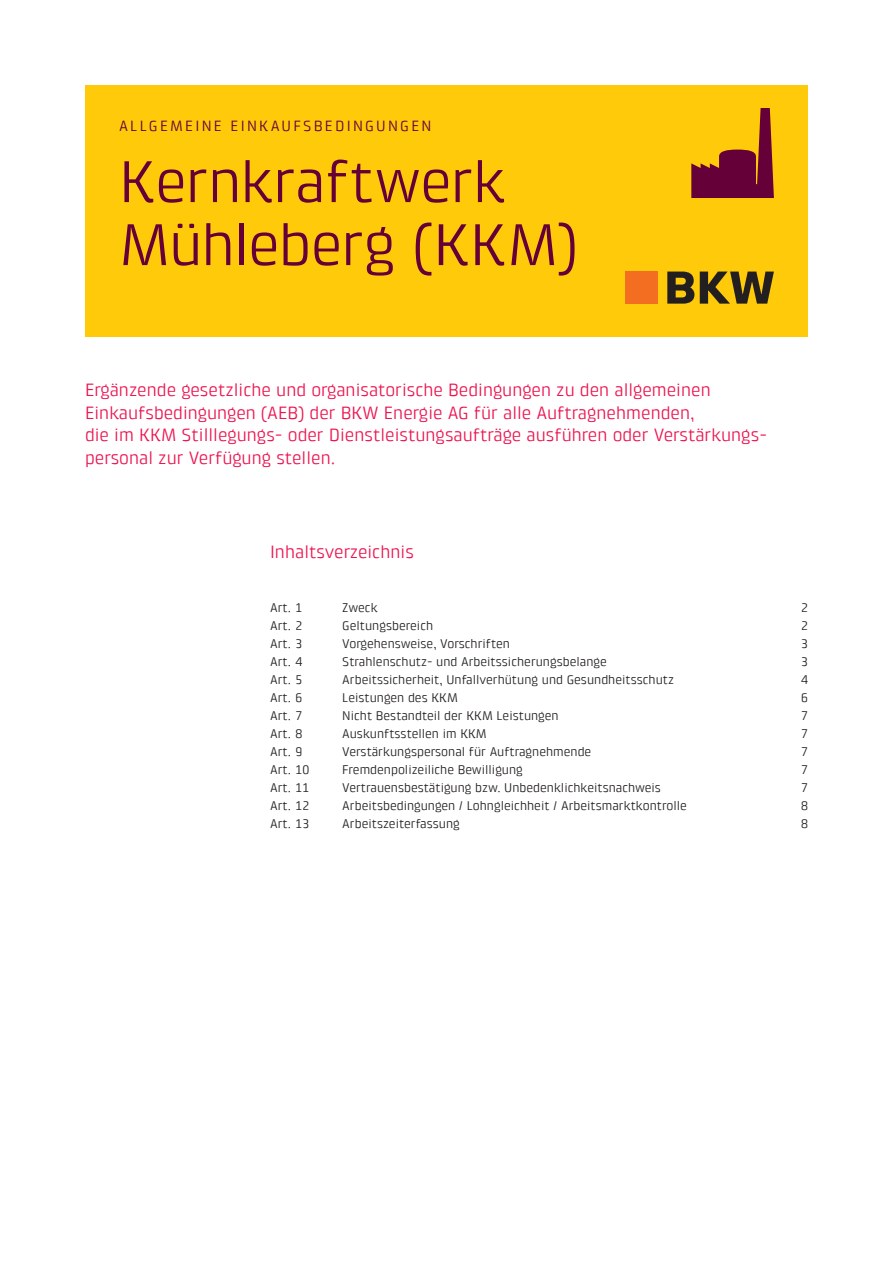
<style>
.page{position:relative;width:893px;height:1263px;background:#fff}
.page>*{position:absolute;margin:0;border:0;box-sizing:border-box;transform-origin:0 0}
.t1{font:60px/63px "Klint Pro";letter-spacing:-.015em;color:#650038}
.t2{font:18px/22.5px "Klint Pro";color:#ed1450}
.t3{font:15px "Klint Pro";letter-spacing:.15em;color:#650038}
.t4{font:12.75px "Klint Pro";color:#231f20}
</style>
<div class="page">
<div style="left:85px;top:85px;width:723px;height:252px;background:#feca0a"></div>
<div style="left:625px;top:272px;width:32px;height:32px;background:#f36e21"></div>
<svg style="left:667px;top:272px;width:27px;height:32px"></svg>
<svg style="left:700px;top:272px;width:74px;height:32px"></svg>
<svg style="left:691px;top:108px;width:83px;height:90px"></svg>
<p class="t3" style="left:119px;top:117px;width:314px">ALLGEMEINE EINKAUFSBEDINGUNGEN</p>
<h1 class="t1" style="left:119px;top:150px;width:460px">Kernkraftwerk<br>Mühleberg (KKM)</h1>
<p class="t2" style="left:85px;top:379px;width:681px">Ergänzende gesetzliche und organisatorische Bedingungen zu den allgemeinen Einkaufsbedingungen (AEB) der BKW Energie AG für alle Auftragnehmenden,<br>die im KKM Stilllegungs- oder Dienstleistungsaufträge ausführen oder Verstärkungs&shy;personal zur Verfügung stellen.</p>
<h2 class="t2" style="left:270px;top:541px;width:145px">Inhaltsverzeichnis</h2>
<p class="t4" style="left:270px;top:600px;width:34px">Art. 1</p>
<p class="t4" style="left:342px;top:600px;width:37px">Zweck</p>
<p class="t4" style="left:801px;top:600px;width:8px">2</p>
<p class="t4" style="left:270px;top:618px;width:34px">Art. 2</p>
<p class="t4" style="left:342px;top:618px;width:92px">Geltungsbereich</p>
<p class="t4" style="left:801px;top:618px;width:8px">2</p>
<p class="t4" style="left:270px;top:636px;width:34px">Art. 3</p>
<p class="t4" style="left:342px;top:636px;width:169px">Vorgehensweise, Vorschriften</p>
<p class="t4" style="left:801px;top:636px;width:8px">3</p>
<p class="t4" style="left:270px;top:654px;width:34px">Art. 4</p>
<p class="t4" style="left:342px;top:654px;width:266px">Strahlenschutz- und Arbeitssicherungsbelange</p>
<p class="t4" style="left:801px;top:654px;width:8px">3</p>
<p class="t4" style="left:270px;top:672px;width:34px">Art. 5</p>
<p class="t4" style="left:342px;top:672px;width:333px">Arbeitssicherheit, Unfallverhütung und Gesundheitsschutz</p>
<p class="t4" style="left:801px;top:672px;width:8px">4</p>
<p class="t4" style="left:270px;top:690px;width:34px">Art. 6</p>
<p class="t4" style="left:342px;top:690px;width:117px">Leistungen des KKM</p>
<p class="t4" style="left:801px;top:690px;width:8px">6</p>
<p class="t4" style="left:270px;top:708px;width:34px">Art. 7</p>
<p class="t4" style="left:342px;top:708px;width:218px">Nicht Bestandteil der KKM Leistungen</p>
<p class="t4" style="left:801px;top:708px;width:8px">7</p>
<p class="t4" style="left:270px;top:726px;width:34px">Art. 8</p>
<p class="t4" style="left:342px;top:726px;width:146px">Auskunftsstellen im KKM</p>
<p class="t4" style="left:801px;top:726px;width:8px">7</p>
<p class="t4" style="left:270px;top:744px;width:34px">Art. 9</p>
<p class="t4" style="left:342px;top:744px;width:251px">Verstärkungspersonal für Auftragnehmende</p>
<p class="t4" style="left:801px;top:744px;width:8px">7</p>
<p class="t4" style="left:270px;top:762px;width:41px">Art. 10</p>
<p class="t4" style="left:342px;top:762px;width:182px">Fremdenpolizeiliche Bewilligung</p>
<p class="t4" style="left:801px;top:762px;width:8px">7</p>
<p class="t4" style="left:270px;top:780px;width:41px">Art. 11</p>
<p class="t4" style="left:342px;top:780px;width:320px">Vertrauensbestätigung bzw. Unbedenklichkeitsnachweis</p>
<p class="t4" style="left:801px;top:780px;width:8px">7</p>
<p class="t4" style="left:270px;top:798px;width:41px">Art. 12</p>
<p class="t4" style="left:342px;top:798px;width:346px">Arbeitsbedingungen / Lohngleichheit / Arbeitsmarktkontrolle</p>
<p class="t4" style="left:801px;top:798px;width:8px">8</p>
<p class="t4" style="left:270px;top:816px;width:41px">Art. 13</p>
<p class="t4" style="left:342px;top:816px;width:119px">Arbeitszeiterfassung</p>
<p class="t4" style="left:801px;top:816px;width:8px">8</p>
</div>
